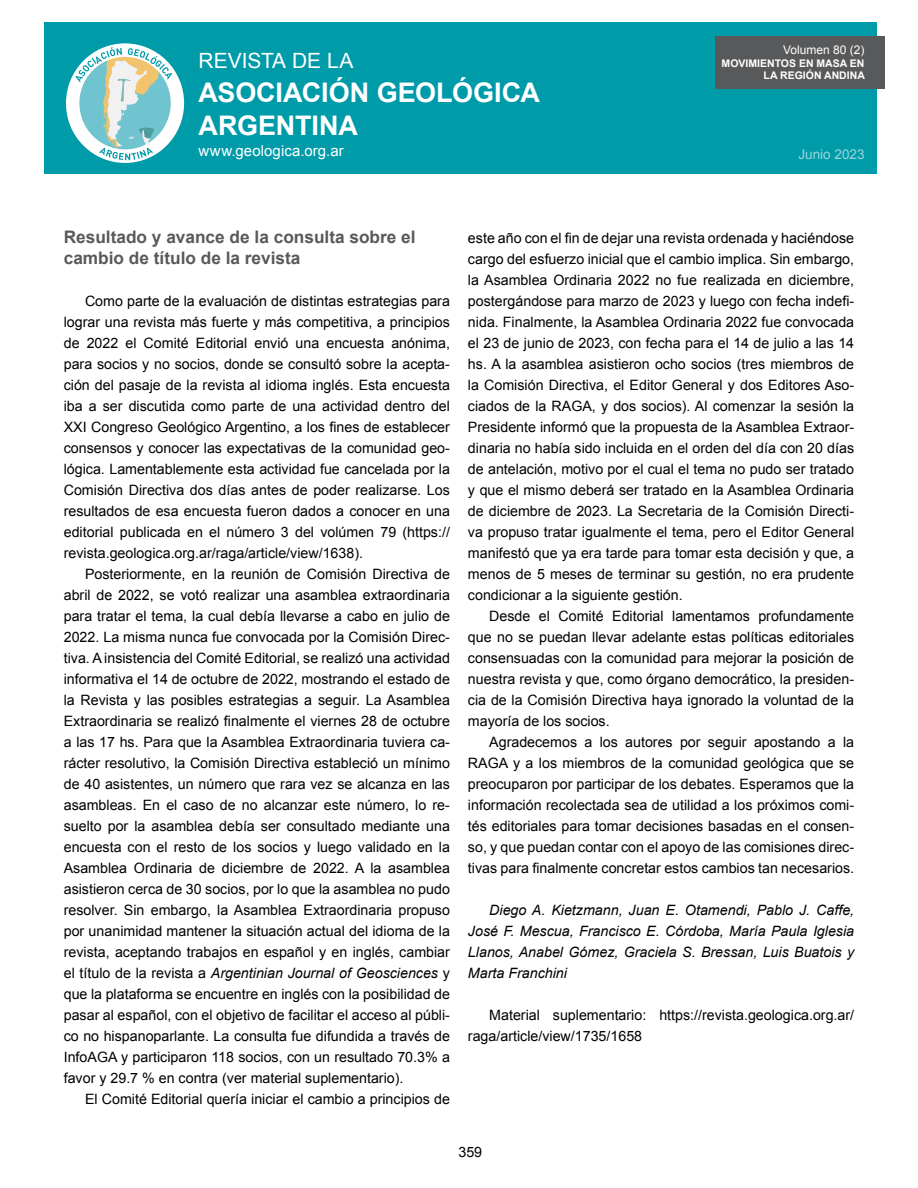
<style>
.page{position:relative;width:918px;height:1188px;background:#fff}
.page>*{position:absolute;margin:0;border:0;box-sizing:border-box;transform-origin:0 0}
.t1{font:700 27px/33px "Arial";letter-spacing:-.005em;color:#fff}
.t2{font:21px "Arial";color:#fff}
.t3{font:700 17.25px/21px "Arial";color:#58595b}
.t4{font:15px "Arial";letter-spacing:.005em;color:#fff}
.t5{font:14.25px/21px "Arial";color:#000;text-align:justify}
.t6{font:italic 14.25px/21px "Arial";color:#000;text-align:justify}
.t7{font:13.5px "Arial";color:#fff}
.t8{font:12px "Arial";color:#fff}
.t9{font:700 10.5px/12.6px "Arial";color:#fff;text-align:right}
.s1{font-style:italic}
</style>
<div class="page">
<div style="left:44px;top:22px;width:833px;height:152px;background:#009ba9"></div>
<svg style="left:66px;top:43px;width:118px;height:120px"></svg>
<div style="left:715px;top:36px;width:170px;height:53px;background:#58595b"></div>
<p class="t8" style="left:783px;top:42px;width:83px">Volumen 80 (2)</p>
<p class="t9" style="left:722px;top:57px;width:145px">MOVIMIENTOS EN MASA EN<br>LA REGIÓN ANDINA</p>
<h2 class="t2" style="left:199px;top:47px;width:156px">REVISTA DE LA</h2>
<h1 class="t1" style="left:199px;top:77px;width:343px">ASOCIACIÓN GEOLÓGICA<br>ARGENTINA</h1>
<p class="t4" style="left:199px;top:141px;width:147px">www.geologica.org.ar</p>
<p class="t7" style="left:799px;top:145px;width:68px">Junio 2023</p>
<p class="t3" style="left:64px;top:227px;width:353px">Resultado y avance de la consulta sobre el cambio de título de la revista</p>
<p class="t5" style="left:64px;top:291px;width:388px;text-indent:21px">Como parte de la evaluación de distintas estrategias para lograr una revista más fuerte y más competitiva, a principios de 2022 el Comité Editorial envió una encuesta anónima, para socios y no socios, donde se consultó sobre la acepta&shy;ción del pasaje de la revista al idioma inglés. Esta encuesta iba a ser discutida como parte de una actividad dentro del XXI Congreso Geológico Argentino, a los fines de establecer consensos y conocer las expectativas de la comunidad geo&shy;lógica. Lamentablemente esta actividad fue cancelada por la Comisión Directiva dos días antes de poder realizarse. Los resultados de esa encuesta fueron dados a conocer en una editorial publicada en el número 3 del volúmen 79 (https:// revista.geologica.org.ar/raga/article/view/1638).</p>
<p class="t5" style="left:64px;top:564px;width:388px;text-indent:21px">Posteriormente, en la reunión de Comisión Directiva de abril de 2022, se votó realizar una asamblea extraordinaria para tratar el tema, la cual debía llevarse a cabo en julio de 2022. La misma nunca fue convocada por la Comisión Direc&shy;tiva. A insistencia del Comité Editorial, se realizó una actividad informativa el 14 de octubre de 2022, mostrando el estado de la Revista y las posibles estrategias a seguir. La Asamblea Extraordinaria se realizó finalmente el viernes 28 de octubre a las 17 hs. Para que la Asamblea Extraordinaria tuviera ca&shy;rácter resolutivo, la Comisión Directiva estableció un mínimo de 40 asistentes, un número que rara vez se alcanza en las asambleas. En el caso de no alcanzar este número, lo re&shy;suelto por la asamblea debía ser consultado mediante una encuesta con el resto de los socios y luego validado en la Asamblea Ordinaria de diciembre de 2022. A la asamblea asistieron cerca de 30 socios, por lo que la asamblea no pudo resolver. Sin embargo, la Asamblea Extraordinaria propuso por unanimidad mantener la situación actual del idioma de la revista, aceptando trabajos en español y en inglés, cambiar el título de la revista a <span class="s1">Argentinian Journal of Geosciences</span> y que la plataforma se encuentre en inglés con la posibilidad de pasar al español, con el objetivo de facilitar el acceso al públi&shy;co no hispanoparlante. La consulta fue difundida a través de InfoAGA y participaron 118 socios, con un resultado 70.3% a favor y 29.7 % en contra (ver material suplementario).</p>
<p class="t5" style="left:85px;top:1089px;width:366px">El Comité Editorial quería iniciar el cambio a principios de</p>
<p class="t5" style="left:468px;top:228px;width:388px">este año con el fin de dejar una revista ordenada y haciéndose cargo del esfuerzo inicial que el cambio implica. Sin embargo, la Asamblea Ordinaria 2022 no fue realizada en diciembre, postergándose para marzo de 2023 y luego con fecha indefi&shy;nida. Finalmente, la Asamblea Ordinaria 2022 fue convocada el 23 de junio de 2023, con fecha para el 14 de julio a las 14 hs. A la asamblea asistieron ocho socios (tres miembros de la Comisión Directiva, el Editor General y dos Editores Aso&shy;ciados de la RAGA, y dos socios). Al comenzar la sesión la Presidente informó que la propuesta de la Asamblea Extraor&shy;dinaria no había sido incluida en el orden del día con 20 días de antelación, motivo por el cual el tema no pudo ser tratado y que el mismo deberá ser tratado en la Asamblea Ordinaria de diciembre de 2023. La Secretaria de la Comisión Directi&shy;va propuso tratar igualmente el tema, pero el Editor General manifestó que ya era tarde para tomar esta decisión y que, a menos de 5 meses de terminar su gestión, no era prudente condicionar a la siguiente gestión.</p>
<p class="t5" style="left:468px;top:606px;width:388px;text-indent:21px">Desde el Comité Editorial lamentamos profundamente que no se puedan llevar adelante estas políticas editoriales consensuadas con la comunidad para mejorar la posición de nuestra revista y que, como órgano democrático, la presiden&shy;cia de la Comisión Directiva haya ignorado la voluntad de la mayoría de los socios.</p>
<p class="t5" style="left:468px;top:732px;width:388px;text-indent:21px">Agradecemos a los autores por seguir apostando a la RAGA y a los miembros de la comunidad geológica que se preocuparon por participar de los debates. Esperamos que la información recolectada sea de utilidad a los próximos comi&shy;tés editoriales para tomar decisiones basadas en el consen&shy;so, y que puedan contar con el apoyo de las comisiones direc&shy;tivas para finalmente concretar estos cambios tan necesarios.</p>
<p class="t6" style="left:468px;top:900px;width:388px;text-indent:21px">Diego A. Kietzmann, Juan E. Otamendi, Pablo J. Caffe, José F. Mescua, Francisco E. Córdoba, María Paula Iglesia Llanos, Anabel Gómez, Graciela S. Bressan, Luis Buatois y Marta Franchini</p>
<p class="t5" style="left:468px;top:1005px;width:388px;text-indent:21px">Material suplementario: https://revista.geologica.org.ar/ raga/article/view/1735/1658</p>
<p class="t5" style="left:458px;top:1141px;width:25px">359</p>
</div>
